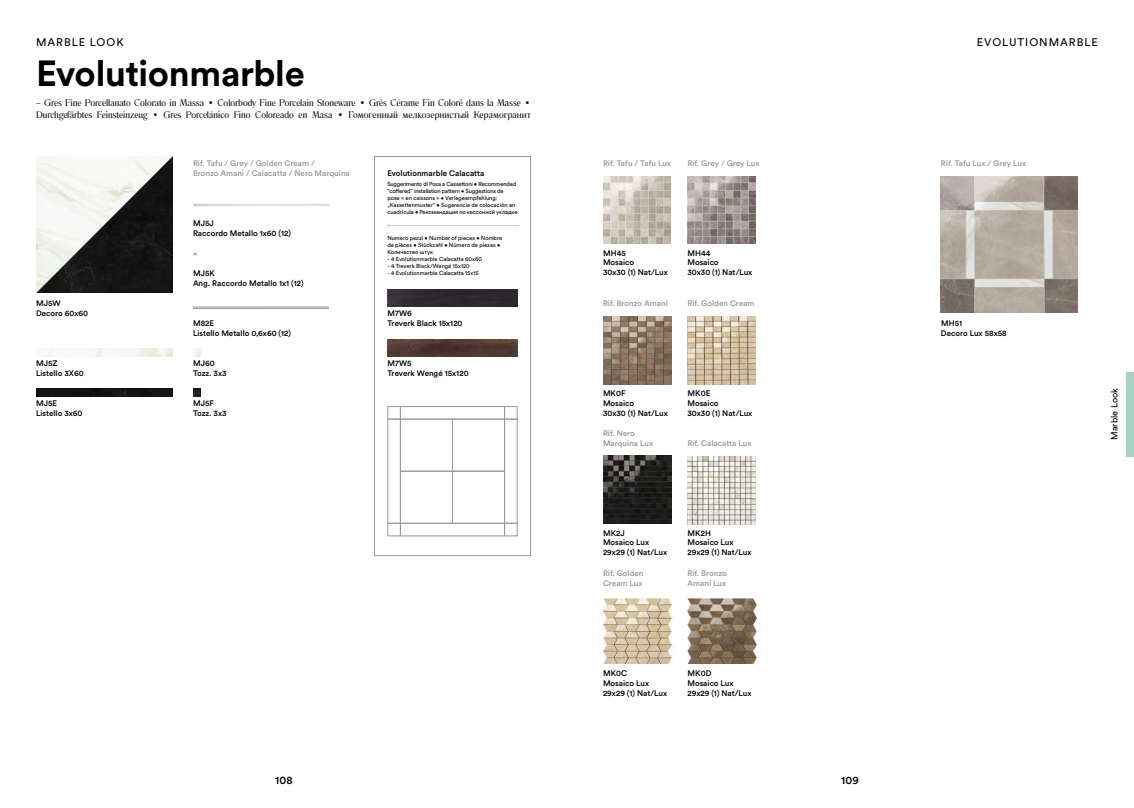
<style>
.page{position:relative;width:1134px;height:808px;background:#fff}
.page>*{position:absolute;margin:0;border:0;box-sizing:border-box;transform-origin:0 0}
.t1{font:700 36px "LL Circular Cyr PR";letter-spacing:-.01em;color:#000}
.t2{font:11px "LL Circular Cyr PR";letter-spacing:.09em;color:#000}
.t3{font:500 11px "Circular Pro";letter-spacing:.01em;color:#000}
.t4{font:10px/12px "Romana";color:#000}
.t5{font:9px "LL Circular Cyr PR";letter-spacing:.01em;color:#000}
.t6{font:500 8px/10px "Circular Pro";color:#000}
.t7{font:500 8px/10px "Circular Pro";color:#989999}
.t8{font:5.8px/7px "LL Circular Cyr PR";letter-spacing:-.005em;color:#000}
</style>
<div class="page">
<div style="left:1127px;top:372px;width:7px;height:84px;background:#a8d0c3"></div>
<img style="left:36px;top:156px;width:136px;height:136px">
<img style="left:36px;top:389px;width:136px;height:7px">
<svg style="left:193px;top:389px;width:7px;height:7px"></svg>
<svg style="left:193px;top:349px;width:7px;height:7px"></svg>
<img style="left:941px;top:177px;width:136px;height:136px">
<img style="left:687px;top:176px;width:68px;height:68px">
<img style="left:687px;top:599px;width:71px;height:65px">
<img style="left:603px;top:456px;width:68px;height:68px">
<img style="left:603px;top:176px;width:68px;height:68px">
<img style="left:603px;top:599px;width:72px;height:64px">
<img style="left:687px;top:316px;width:68px;height:68px">
<img style="left:687px;top:456px;width:68px;height:68px">
<img style="left:603px;top:316px;width:68px;height:68px">
<img style="left:387px;top:340px;width:131px;height:16px">
<img style="left:387px;top:289px;width:131px;height:17px">
<div style="left:374px;top:156px;width:157px;height:400px;border:1px solid #989999"></div>
<svg style="left:388px;top:225px;width:130px;height:1px"></svg>
<div style="left:400px;top:419px;width:53px;height:53px;border:1px solid #989999"></div>
<div style="left:400px;top:471px;width:53px;height:53px;border:1px solid #989999"></div>
<div style="left:452px;top:419px;width:53px;height:53px;border:1px solid #989999"></div>
<div style="left:452px;top:471px;width:53px;height:53px;border:1px solid #989999"></div>
<div style="left:387px;top:406px;width:14px;height:14px;border:1px solid #989999"></div>
<div style="left:387px;top:523px;width:14px;height:13px;border:1px solid #989999"></div>
<div style="left:504px;top:406px;width:14px;height:14px;border:1px solid #989999"></div>
<div style="left:504px;top:523px;width:14px;height:13px;border:1px solid #989999"></div>
<div style="left:400px;top:406px;width:105px;height:14px;border:1px solid #989999"></div>
<div style="left:400px;top:523px;width:105px;height:13px;border:1px solid #989999"></div>
<div style="left:387px;top:419px;width:14px;height:105px;border:1px solid #989999"></div>
<div style="left:504px;top:419px;width:14px;height:105px;border:1px solid #989999"></div>
<h2 class="t2" style="left:36px;top:35px;width:89px">MARBLE LOOK</h2>
<h1 class="t1" style="left:36px;top:49px;width:270px">Evolutionmarble</h1>
<p class="t4" style="left:36px;top:97px;width:496px">– Gres Fine Porcellanato Colorato in Massa • Colorbody Fine Porcelain Stoneware • Grès Cérame Fin Coloré dans la Masse •<br>Durchgefärbtes Feinsteinzeug • Gres Porcelánico Fino Coloreado en Masa • Гомогенный мелкозернистый Керамогранит</p>
<p class="t6" style="left:36px;top:298px;width:54px">MJ5W<br>Decoro 60x60</p>
<p class="t7" style="left:193px;top:158px;width:158px">Rif. Tafu / Grey / Golden Cream /<br>Bronzo Amani / Calacatta / Nero Marquina</p>
<p class="t6" style="left:193px;top:218px;width:99px">MJ5J<br>Raccordo Metallo 1x60 (12)</p>
<p class="t6" style="left:193px;top:268px;width:112px">MJ5K<br>Ang. Raccordo Metallo 1x1 (12)</p>
<p class="t6" style="left:193px;top:318px;width:99px">M82E<br>Listello Metallo 0,6x60 (12)</p>
<p class="t6" style="left:36px;top:358px;width:49px">MJ5Z<br>Listello 3X60</p>
<p class="t6" style="left:36px;top:398px;width:48px;line-height:9.6px">MJ5E<br>Listello 3x60</p>
<p class="t6" style="left:193px;top:398px;width:35px">MJ5F<br>Tozz. 3x3</p>
<p class="t6" style="left:193px;top:358px;width:35px">MJ60<br>Tozz. 3x3</p>
<p class="t6" style="left:387px;top:168px;width:99px">Evolutionmarble Calacatta</p>
<p class="t8" style="left:387px;top:180px;width:132px">Suggerimento di Posa a Cassettoni • Recommended “coffered” installation pattern • Suggestions de pose « en caissons » • Verlegeempfehlung: „Kassettenmuster“ • Sugerencia de colocación en cuadrícula • Рекомендация по кессонной укладке</p>
<p class="t8" style="left:387px;top:235px;width:116px">Numero pezzi • Number of pieces • Nombre de pièces • Stückzahl • Número de piezas •<br>Количество штук</p>
<p class="t8" style="left:387px;top:255px;width:96px">- 4 Evolutionmarble Calacatta 60x60</p>
<p class="t8" style="left:387px;top:262px;width:84px">- 4 Treverk Black/Wengé 15x120</p>
<p class="t8" style="left:387px;top:269px;width:93px">- 4 Evolutionmarble Calacatta 15x15</p>
<p class="t6" style="left:387px;top:308px;width:77px">M7W6<br>Treverk Black 15x120</p>
<p class="t6" style="left:387px;top:358px;width:83px">M7W5<br>Treverk Wengé 15x120</p>
<p class="t7" style="left:603px;top:158px;width:70px">Rif. Tafu / Tafu Lux</p>
<p class="t7" style="left:687px;top:158px;width:74px">Rif. Grey / Grey Lux</p>
<p class="t6" style="left:603px;top:248px;width:66px;line-height:9.6px">MH45<br>Mosaico<br>30x30 (1) Nat/Lux</p>
<p class="t7" style="left:603px;top:298px;width:66px">Rif. Bronzo Amani</p>
<p class="t6" style="left:687px;top:248px;width:66px;line-height:9.6px">MH44<br>Mosaico<br>30x30 (1) Nat/Lux</p>
<p class="t7" style="left:687px;top:298px;width:69px">Rif. Golden Cream</p>
<p class="t6" style="left:603px;top:388px;width:66px">MK0F<br>Mosaico<br>30x30 (1) Nat/Lux</p>
<p class="t7" style="left:603px;top:428px;width:52px">Rif. Nero<br>Marquina Lux</p>
<p class="t6" style="left:687px;top:388px;width:66px">MK0E<br>Mosaico<br>30x30 (1) Nat/Lux</p>
<p class="t7" style="left:687px;top:438px;width:66px">Rif. Calacatta Lux</p>
<p class="t6" style="left:603px;top:527px;width:66px;line-height:9.6px">MK2J<br>Mosaico Lux<br>29x29 (1) Nat/Lux</p>
<p class="t7" style="left:603px;top:568px;width:42px">Rif. Golden<br>Cream Lux</p>
<p class="t6" style="left:687px;top:528px;width:66px;line-height:9.6px">MK2H<br>Mosaico Lux<br>29x29 (1) Nat/Lux</p>
<p class="t7" style="left:687px;top:568px;width:41px">Rif. Bronzo<br>Amani Lux</p>
<p class="t6" style="left:603px;top:668px;width:66px">MK0C<br>Mosaico Lux<br>29x29 (1) Nat/Lux</p>
<p class="t6" style="left:687px;top:668px;width:66px">MK0D<br>Mosaico Lux<br>29x29 (1) Nat/Lux</p>
<h2 class="t3" style="left:275px;top:773px;width:19px">108</h2>
<h2 class="t3" style="left:841px;top:773px;width:19px">109</h2>
<h2 class="t2" style="left:977px;top:35px;width:123px">EVOLUTIONMARBLE</h2>
<p class="t7" style="left:941px;top:158px;width:87px">Rif. Tafu Lux / Grey Lux</p>
<p class="t6" style="left:941px;top:318px;width:67px">MH51<br>Decoro Lux 58x58</p>
<p class="t5" style="left:1108px;top:440px;width:54px;rotate:-90deg">Marble Look</p>
</div>
